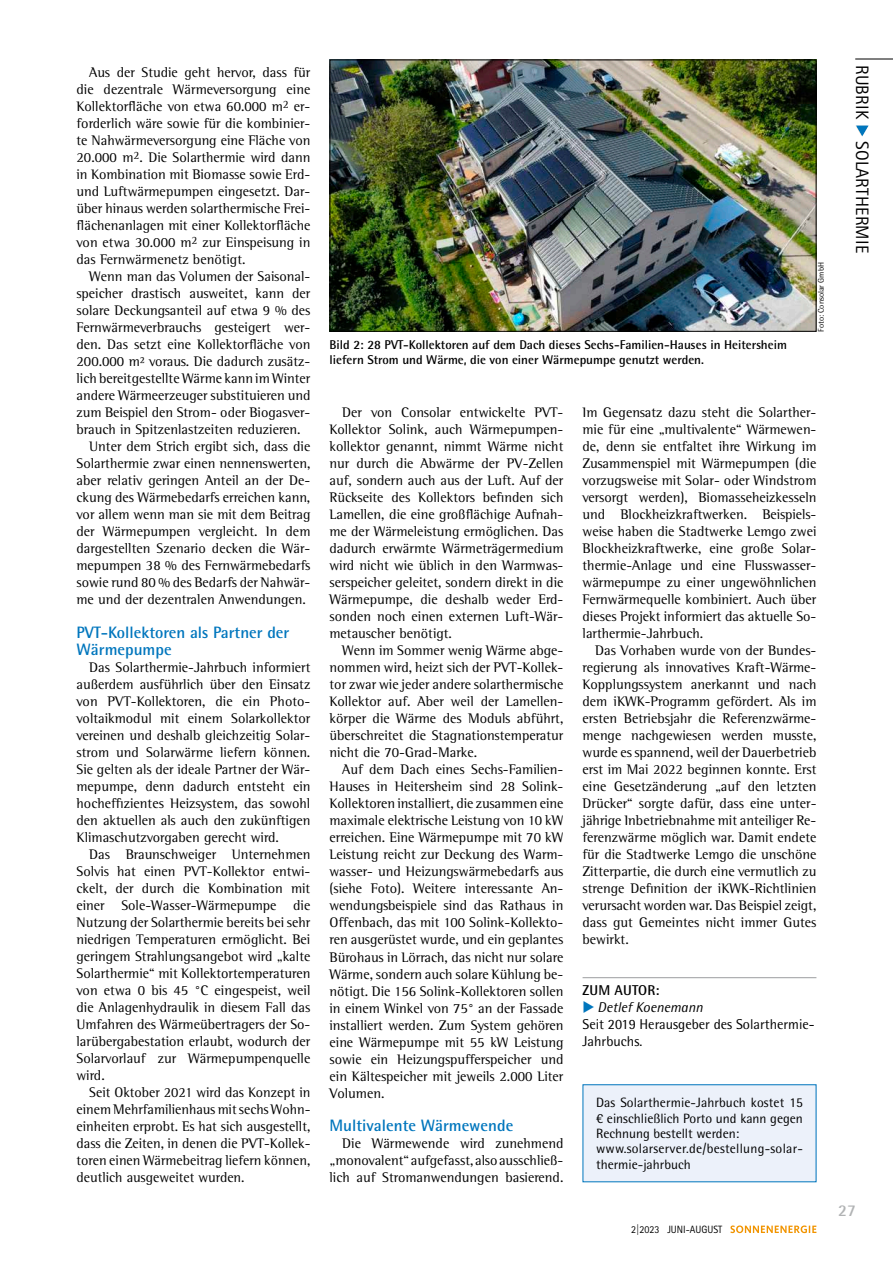
<style>
.page{position:relative;width:893px;height:1263px;background:#fff}
.page>*{position:absolute;margin:0;border:0;box-sizing:border-box;transform-origin:0 0}
.t1{font:18px "Rotis Sans Serif Std";letter-spacing:.01em;color:#000}
.t2{font:700 16.5px/17px "Rotis Semi Sans Std";color:#0076bd}
.t3{font:700 16.5px "Rotis Semi Sans Std";color:#b1b3b4}
.t4{font:14.25px/17px "Rotis Semi Serif Std";color:#000;text-align:justify}
.t5{font:14.25px/17px "Rotis Semi Sans Std";color:#000}
.t6{font:700 14.25px "Rotis Semi Sans Std";letter-spacing:.01em;color:#000}
.t7{font:13.5px/15.5px "Rotis Semi Sans Std";color:#000}
.t8{font:700 12.75px/15px "Rotis Semi Sans Std";color:#000}
.t9{font:10.65px "Rotis Sans Serif Std";color:#000;scale:.95 1}
.t10{font:8.25px "Rotis Semi Sans Std";color:#000}
.s1{color:#f19400}
.s2{color:#0076bd}
.s3{font-style:italic}
</style>
<div class="page">
<svg style="left:730px;top:1225px;width:86px;height:8px"></svg>
<hr style="left:855px;top:59px;width:38px;height:1px;background:#000">
<svg style="left:856px;top:125px;width:13px;height:12px"></svg>
<hr style="left:583px;top:977px;width:233px;height:1px;background:#9c9d9f">
<img style="left:332px;top:62px;width:482px;height:268px">
<div style="left:330px;top:60px;width:486px;height:272px;border:1px solid #000"></div>
<div style="left:583px;top:1085px;width:233px;height:97px;background:#ecf1fa"></div>
<p class="t4" style="left:77px;top:63px;width:235px;text-indent:13px">Aus der Studie geht hervor, dass für die dezentrale Wärmeversorgung eine Kollektorfläche von etwa 60.000 m<sup>2</sup> er&shy;forderlich wäre sowie für die kombinier&shy;te Nahwärmeversorgung eine Fläche von 20.000 m<sup>2</sup>. Die Solarthermie wird dann in Kombination mit Biomasse sowie Erd&shy;und Luftwärmepumpen eingesetzt. Dar&shy;über hinaus werden solarthermische Frei&shy;flächenanlagen mit einer Kollektorfläche von etwa 30.000 m<sup>2</sup> zur Einspeisung in das Fernwärmenetz benötigt.</p>
<p class="t4" style="left:89px;top:267px;width:223px">Wenn man das Volumen der Saisonal-</p>
<p class="t4" style="left:77px;top:284px;width:235px">speicher drastisch ausweitet, kann der</p>
<p class="t4" style="left:77px;top:301px;width:235px">solare Deckungsanteil auf etwa 9 % des</p>
<p class="t4" style="left:77px;top:318px;width:235px">Fernwärmeverbrauchs gesteigert wer-</p>
<p class="t4" style="left:77px;top:335px;width:235px">den. Das setzt eine Kollektorfläche von</p>
<p class="t4" style="left:77px;top:352px;width:235px">200.000 m² voraus. Die dadurch zusätz-</p>
<p class="t4" style="left:77px;top:369px;width:235px">lich bereitgestellte Wärme kann im Winter</p>
<p class="t4" style="left:77px;top:386px;width:235px">andere Wärmeerzeuger substituieren und</p>
<p class="t4" style="left:77px;top:403px;width:235px">zum Beispiel den Strom- oder Biogasver-</p>
<p class="t4" style="left:77px;top:420px;width:226px">brauch in Spitzenlastzeiten reduzieren.</p>
<p class="t4" style="left:89px;top:437px;width:223px">Unter dem Strich ergibt sich, dass die</p>
<p class="t4" style="left:77px;top:455px;width:235px">Solarthermie zwar einen nennenswerten,</p>
<p class="t4" style="left:77px;top:472px;width:235px">aber relativ geringen Anteil an der De-</p>
<p class="t4" style="left:77px;top:489px;width:235px">ckung des Wärmebedarfs erreichen kann,</p>
<p class="t4" style="left:77px;top:506px;width:235px">vor allem wenn man sie mit dem Beitrag</p>
<p class="t4" style="left:77px;top:523px;width:235px">der Wärmepumpen vergleicht. In dem</p>
<p class="t4" style="left:77px;top:540px;width:235px">dargestellten Szenario decken die Wär-</p>
<p class="t4" style="left:77px;top:557px;width:235px">mepumpen 38 % des Fernwärmebedarfs</p>
<p class="t4" style="left:77px;top:574px;width:235px">sowie rund 80 % des Bedarfs der Nahwär-</p>
<p class="t4" style="left:77px;top:591px;width:231px">me und der dezentralen Anwendungen.</p>
<p class="t2" style="left:77px;top:623px;width:214px">PVT-Kollektoren als Partner der<br>Wärmepumpe</p>
<p class="t4" style="left:77px;top:659px;width:235px;text-indent:13px">Das Solarthermie-Jahrbuch informiert außerdem ausführlich über den Einsatz von PVT-Kollektoren, die ein Photo&shy;voltaikmodul mit einem Solarkollektor vereinen und deshalb gleichzeitig Solar&shy;strom und Solarwärme liefern können.<br>Sie gelten als der ideale Partner der Wär&shy;mepumpe, denn dadurch entsteht ein hocheffizientes Heizsystem, das sowohl den aktuellen als auch den zukünftigen Klimaschutzvorgaben gerecht wird.</p>
<p class="t4" style="left:77px;top:846px;width:235px;text-indent:13px">Das Braunschweiger Unternehmen Solvis hat einen PVT-Kollektor entwi&shy;ckelt, der durch die Kombination mit einer Sole-Wasser-Wärmepumpe die Nutzung der Solarthermie bereits bei sehr niedrigen Temperaturen ermöglicht. Bei geringem Strahlungsangebot wird „kalte Solarthermie“ mit Kollektortemperaturen von etwa 0 bis 45 °C eingespeist, weil die Anlagenhydraulik in diesem Fall das Umfahren des Wärmeübertragers der So&shy;larübergabestation erlaubt, wodurch der Solarvorlauf zur Wärmepumpenquelle wird.</p>
<p class="t4" style="left:77px;top:1084px;width:235px;text-indent:13px">Seit Oktober 2021 wird das Konzept in einem Mehrfamilienhaus mit sechs Wohn&shy;einheiten erprobt. Es hat sich ausgestellt, dass die Zeiten, in denen die PVT-Kollek&shy;toren einen Wärmebeitrag liefern können, deutlich ausgeweitet wurden.</p>
<p class="t8" style="left:330px;top:337px;width:459px">Bild 2: 28 PVT-Kollektoren auf dem Dach dieses Sechs-Familien-Hauses in Heitersheim liefern Strom und Wärme, die von einer Wärmepumpe genutzt werden.</p>
<p class="t10" style="left:816px;top:332px;width:71px;rotate:-90deg">Foto: Consolar GmbH</p>
<p class="t1" style="left:873px;top:65px;width:190px;rotate:90deg">RUBRIK <span class="s1">◆</span> SOLARTHERMIE</p>
<p class="t4" style="left:330px;top:404px;width:235px;text-indent:13px">Der von Consolar entwickelte PVT-Kollektor Solink, auch Wärmepumpen&shy;kollektor genannt, nimmt Wärme nicht nur durch die Abwärme der PV-Zellen auf, sondern auch aus der Luft. Auf der Rückseite des Kollektors befinden sich Lamellen, die eine großflächige Aufnah&shy;me der Wärmeleistung ermöglichen. Das dadurch erwärmte Wärmeträgermedium wird nicht wie üblich in den Warmwas&shy;serspeicher geleitet, sondern direkt in die Wärmepumpe, die deshalb weder Erd&shy;sonden noch einen externen Luft-Wär&shy;metauscher benötigt.</p>
<p class="t4" style="left:330px;top:642px;width:235px;text-indent:13px">Wenn im Sommer wenig Wärme abge&shy;nommen wird, heizt sich der PVT-Kollek&shy;tor zwar wie jeder andere solarthermische Kollektor auf. Aber weil der Lamellen&shy;körper die Wärme des Moduls abführt, überschreitet die Stagnationstemperatur nicht die 70-Grad-Marke.</p>
<p class="t4" style="left:330px;top:761px;width:235px;text-indent:13px">Auf dem Dach eines Sechs-Familien-Hauses in Heitersheim sind 28 Solink-Kollektoren installiert, die zusammen eine maximale elektrische Leistung von 10 kW erreichen. Eine Wärmepumpe mit 70 kW Leistung reicht zur Deckung des Warm&shy;wasser- und Heizungswärmebedarfs aus (siehe Foto). Weitere interessante An&shy;wendungsbeispiele sind das Rathaus in Offenbach, das mit 100 Solink-Kollekto&shy;ren ausgerüstet wurde, und ein geplantes Bürohaus in Lörrach, das nicht nur solare Wärme, sondern auch solare Kühlung be&shy;nötigt. Die 156 Solink-Kollektoren sollen in einem Winkel von 75° an der Fassade installiert werden. Zum System gehören eine Wärmepumpe mit 55 kW Leistung sowie ein Heizungspufferspeicher und ein Kältespeicher mit jeweils 2.000 Liter Volumen.</p>
<p class="t2" style="left:330px;top:1117px;width:185px">Multivalente Wärmewende</p>
<p class="t4" style="left:330px;top:1135px;width:235px;text-indent:13px">Die Wärmewende wird zunehmend „monovalent“ aufgefasst, also ausschließ&shy;lich auf Stromanwendungen basierend.</p>
<p class="t4" style="left:583px;top:403px;width:235px">Im Gegensatz dazu steht die Solarther&shy;mie für eine „multivalente“ Wärmewen&shy;de, denn sie entfaltet ihre Wirkung im Zusammenspiel mit Wärmepumpen (die vorzugsweise mit Solar- oder Windstrom versorgt werden), Biomasseheizkesseln und Blockheizkraftwerken. Beispiels&shy;weise haben die Stadtwerke Lemgo zwei Blockheizkraftwerke, eine große Solar&shy;thermie-Anlage und eine Flusswasser&shy;wärmepumpe zu einer ungewöhnlichen Fernwärmequelle kombiniert. Auch über dieses Projekt informiert das aktuelle So&shy;larthermie-Jahrbuch.</p>
<p class="t4" style="left:583px;top:642px;width:235px;text-indent:13px">Das Vorhaben wurde von der Bundes&shy;regierung als innovatives Kraft-Wärme-Kopplungssystem anerkannt und nach dem iKWK-Programm gefördert. Als im ersten Betriebsjahr die Referenzwärme&shy;menge nachgewiesen werden musste, wurde es spannend, weil der Dauerbetrieb erst im Mai 2022 beginnen konnte. Erst eine Gesetzänderung „auf den letzten Drücker“ sorgte dafür, dass eine unter&shy;jährige Inbetriebnahme mit anteiliger Re&shy;ferenzwärme möglich war. Damit endete für die Stadtwerke Lemgo die unschöne Zitterpartie, die durch eine vermutlich zu strenge Definition der iKWK-Richtlinien verursacht worden war. Das Beispiel zeigt, dass gut Gemeintes nicht immer Gutes bewirkt.</p>
<p class="t6" style="left:583px;top:982px;width:78px">ZUM AUTOR:</p>
<p class="t5" style="left:583px;top:999px;width:234px"><span class="s2">◆</span> <span class="s3">Detlef Koenemann<br></span>Seit 2019 Herausgeber des Solarthermie-<br>Jahrbuchs.</p>
<p class="t7" style="left:596px;top:1095px;width:208px">Das Solarthermie-Jahrbuch kostet 15 € einschließlich Porto und kann gegen<br>Rechnung bestellt werden: www.solarserver.de/bestellung-solar&shy;thermie-jahrbuch</p>
<p class="t9" style="left:631px;top:1223px;width:97px">2|2023 JUNI-AUGUST</p>
<p class="t3" style="left:838px;top:1200px;width:19px">27</p>
</div>
